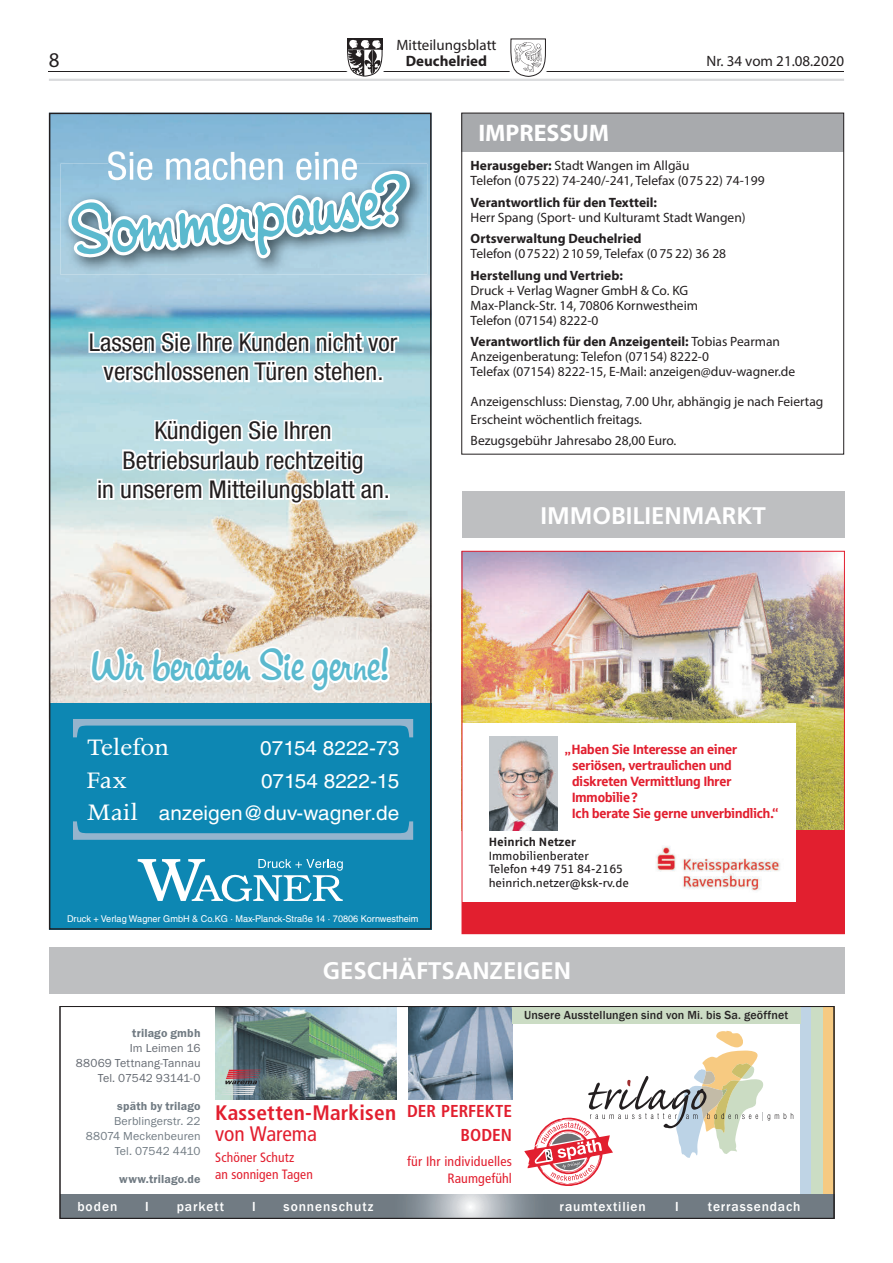
<style>
.page{position:relative;width:893px;height:1263px;background:#fff}
.page>*{position:absolute;margin:0;border:0;box-sizing:border-box;transform-origin:0 0}
.t1{font:73.8px "Montauk Pro";color:#5bb9ce;scale:1.04 1}
.t2{font:46.05px "Montauk Pro";color:#5bb9ce;scale:1.04 1}
.t3{font:condensed 39.3px "Helvetica Neue LT Std";color:#fff;scale:1.04 1}
.t4{font:26.85px "Apollo MT Std";color:#fff;scale:1.04 1}
.t5{font:condensed 24.45px/29.4px "Helvetica Neue LT Std";color:#231f20;text-align:center;scale:1.04 1}
.t6{font:700 24px "Frutiger LT Std";color:#fff}
.t7{font:700 24px "Myriad Pro";color:#fff}
.t8{font:700 condensed 21px "Frutiger";letter-spacing:.01em;color:#e21f2f}
.t9{font:condensed 21px "Frutiger";letter-spacing:-.005em;color:#e21f2f}
.t10{font:21px "Myriad Pro";color:#231f20}
.t11{font:19.95px/32.1px "Helvetica LT Std";color:#fff;text-align:right;scale:1.04 1}
.t12{font:700 condensed 17.25px/24px "Frutiger";color:#e21f2f;text-align:right}
.t13{font:15px "Myriad Pro";color:#231f20}
.t14{font:700 15px "Myriad Pro";color:#231f20}
.t15{font:13.5px/15px "Myriad Pro";color:#231f20}
.t16{font:13.5px/15.8px "Sparkasse Head";color:#e21f2f}
.t17{font:700 13.5px "Myriad Pro";color:#231f20}
.t18{font:condensed 13.5px/16.5px "Frutiger";letter-spacing:.01em;color:#e21f2f;text-align:right}
.t19{font:500 13.5px "Franklin Gothic";letter-spacing:.065em;color:#fff}
.t20{font:12px/13.5px "Sparkasse Rg";color:#231f20}
.t21{font:12px/15px "Franklin Gothic URW Boo";letter-spacing:.005em;color:#646971;text-align:right}
.t22{font:12px/15px "Franklin Gothic URW Boo";letter-spacing:.01em;color:#717b83;text-align:right}
.t23{font:500 12px "Franklin Gothic";letter-spacing:.015em;color:#272425}
.t24{font:12px "Franklin Gothic URW Dem";letter-spacing:.01em;color:#717b83}
.t25{font:700 12px "Sparkasse Rg";color:#231f20}
.t26{font:9.3px "Helvetica LT Std";color:#fff}
.s1{font-family:"Apollo MT Std";font-size:26.85px}
.s2{font-weight:700}
</style>
<div class="page">
<hr style="left:49px;top:71px;width:795px;height:1px;background:#231f20">
<svg style="left:347px;top:38px;width:36px;height:39px"></svg>
<svg style="left:510px;top:38px;width:36px;height:39px"></svg>
<img style="left:513px;top:40px;width:30px;height:33px">
<hr style="left:49px;top:79px;width:795px;height:2px;background:#dadbdd">
<img style="left:464px;top:553px;width:379px;height:277px">
<div style="left:462px;top:830px;width:383px;height:104px;background:#e21f2f"></div>
<div style="left:462px;top:723px;width:333px;height:179px;background:#fff"></div>
<div style="left:462px;top:551px;width:383px;height:383px;border:1px solid #e21f2f"></div>
<img style="left:656px;top:846px;width:124px;height:45px">
<img style="left:490px;top:736px;width:68px;height:94px">
<svg style="left:524px;top:1031px;width:269px;height:155px"></svg>
<img style="left:215px;top:1008px;width:181px;height:92px">
<svg style="left:221px;top:1070px;width:40px;height:25px"></svg>
<img style="left:408px;top:1008px;width:104px;height:92px">
<svg style="left:395px;top:1194px;width:152px;height:23px;background:#a3abb1"></svg>
<div style="left:60px;top:1194px;width:335px;height:25px;background:#717b83"></div>
<div style="left:800px;top:1006px;width:12px;height:188px;background:#bfd4e5"></div>
<div style="left:812px;top:1006px;width:11px;height:188px;background:#cbddc4"></div>
<div style="left:823px;top:1006px;width:11px;height:188px;background:#f6ca82"></div>
<div style="left:547px;top:1194px;width:287px;height:25px;background:#717b83"></div>
<div style="left:512px;top:1007px;width:288px;height:17px;background:#cbdcc4"></div>
<div style="left:60px;top:1006px;width:774px;height:213px;border:1px solid #231f20"></div>
<div style="left:49px;top:946px;width:796px;height:47px;background:#bebfc1"></div>
<div style="left:462px;top:492px;width:383px;height:46px;background:#bebfc1"></div>
<svg style="left:461px;top:112px;width:383px;height:343px"></svg>
<img style="left:51px;top:115px;width:379px;height:588px">
<div style="left:49px;top:703px;width:383px;height:227px;background:#0d87b3"></div>
<svg style="left:73px;top:821px;width:340px;height:19px"></svg>
<svg style="left:138px;top:859px;width:205px;height:42px"></svg>
<img style="left:60px;top:164px;width:367px;height:111px">
<svg style="left:64px;top:115px;width:351px;height:407px"></svg>
<svg style="left:73px;top:562px;width:340px;height:176px"></svg>
<p class="t13" style="left:396px;top:35px;width:102px">Mitteilungsblatt</p>
<h3 class="t10" style="left:49px;top:47px;width:12px">8</h3>
<p class="t14" style="left:406px;top:51px;width:83px">Deuchelried</p>
<p class="t13" style="left:706px;top:52px;width:139px">Nr. 34 vom 21.08.2020</p>
<h3 class="t3" style="left:107px;top:143px;width:243px">Sie machen eine</h3>
<h1 class="t1" style="left:66px;top:188px;width:330px;rotate:-6deg">Som merpause?</h1>
<h3 class="t5" style="left:89px;top:328px;width:298px">Lassen Sie Ihre Kunden nicht vor verschlossenen Türen stehen.</h3>
<h3 class="t5" style="left:97px;top:416px;width:283px">Kündigen Sie Ihren<br>Betriebsurlaub rechtzeitig<br>in unserem Mitteilungsblatt an.</h3>
<h2 class="t2" style="left:91px;top:637px;width:289px">Wir beraten Sie gerne!</h2>
<h3 class="t4" style="left:87px;top:733px;width:81px">Telefon</h3>
<h3 class="t11" style="left:260px;top:732px;width:135px">07154 8222-73</h3>
<h3 class="t4" style="left:87px;top:765px;width:40px">Fax</h3>
<h3 class="t11" style="left:87px;top:764px;width:302px">07154 8222-15<br><span class="s1">Mail</span> anzeigen@duv-wagner.de</h3>
<p class="t26" style="left:67px;top:913px;width:353px">Druck + Verlag Wagner GmbH &amp; Co.KG · Max-Planck-Straße 14 · 70806 Kornwestheim</p>
<h3 class="t7" style="left:478px;top:117px;width:132px">IMPRESSUM</h3>
<p class="t15" style="left:471px;top:158px;width:295px"><span class="s2">Herausgeber:</span> Stadt Wangen im Allgäu<br>Telefon (07522) 74-240/-241, Telefax (075 22) 74-199</p>
<p class="t17" style="left:471px;top:193px;width:188px">Verantwortlich für den Textteil:</p>
<p class="t15" style="left:471px;top:209px;width:277px">Herr Spang (Sport- und Kulturamt Stadt Wangen)</p>
<p class="t17" style="left:471px;top:230px;width:173px">Ortsverwaltung Deuchelried</p>
<p class="t15" style="left:471px;top:246px;width:257px">Telefon (07522) 210 59, Telefax (0 75 22) 36 28</p>
<p class="t17" style="left:471px;top:266px;width:154px">Herstellung und Vertrieb:</p>
<p class="t15" style="left:471px;top:282px;width:229px">Druck + Verlag Wagner GmbH &amp; Co. KG<br>Max-Planck-Str. 14, 70806 Kornwestheim<br>Telefon (07154) 8222-0</p>
<p class="t15" style="left:471px;top:334px;width:326px"><span class="s2">Verantwortlich für den Anzeigenteil:</span> Tobias Pearman<br>Anzeigenberatung: Telefon (07154) 8222-0<br>Telefax (07154) 8222-15, E-Mail: anzeigen@duv-wagner.de</p>
<p class="t15" style="left:471px;top:392px;width:354px;line-height:18px">Anzeigenschluss: Dienstag, 7.00 Uhr, abhängig je nach Feiertag<br>Erscheint wöchentlich freitags.</p>
<p class="t15" style="left:471px;top:433px;width:207px">Bezugsgebühr Jahresabo 28,00 Euro.</p>
<h3 class="t6" style="left:541px;top:502px;width:227px">IMMOBILIENMARKT</h3>
<p class="t16" style="left:572px;top:743px;width:208px;text-indent:-7px">„Haben Sie Interesse an einer seriösen, vertraulichen und diskreten Vermittlung Ihrer<br>Immobilie?<br>Ich berate Sie gerne unverbindlich.“</p>
<p class="t25" style="left:489px;top:835px;width:89px">Heinrich Netzer</p>
<p class="t20" style="left:489px;top:850px;width:142px">Immobilienberater<br>Telefon +49 751 84-2165 heinrich.netzer@ksk-rv.de</p>
<h3 class="t6" style="left:323px;top:957px;width:250px">GESCHÄFTSANZEIGEN</h3>
<p class="t24" style="left:132px;top:1026px;width:70px">trilago gmbh</p>
<p class="t21" style="left:76px;top:1041px;width:126px">Im Leimen 16<br>88069 Tettnang-Tannau<br>Tel. 07542 93141-0</p>
<p class="t24" style="left:117px;top:1099px;width:85px">späth by trilago</p>
<p class="t22" style="left:86px;top:1113px;width:116px">Berblingerstr. 22<br>88074 Meckenbeuren<br>Tel. 07542 4410</p>
<p class="t24" style="left:119px;top:1171px;width:83px">www.trilago.de</p>
<p class="t23" style="left:524px;top:1010px;width:266px">Unsere Ausstellungen sind von Mi. bis Sa. geöffnet</p>
<h3 class="t8" style="left:215px;top:1101px;width:182px">Kassetten-Markisen</h3>
<h3 class="t9" style="left:215px;top:1122px;width:103px">von Warema</h3>
<p class="t18" style="left:215px;top:1149px;width:99px;text-align:left">Schöner Schutz<br>an sonnigen Tagen</p>
<p class="t12" style="left:407px;top:1099px;width:107px">DER PERFEKTE<br>BODEN</p>
<p class="t18" style="left:407px;top:1153px;width:107px">für Ihr individuelles<br>Raumgefühl</p>
<p class="t19" style="left:77px;top:1200px;width:41px">boden</p>
<p class="t19" style="left:145px;top:1200px;width:5px">I</p>
<p class="t19" style="left:177px;top:1200px;width:49px">parkett</p>
<p class="t19" style="left:252px;top:1200px;width:5px">I</p>
<p class="t19" style="left:284px;top:1200px;width:91px">sonnenschutz</p>
<p class="t19" style="left:560px;top:1200px;width:88px">raumtextilien</p>
<p class="t19" style="left:675px;top:1200px;width:5px">I</p>
<p class="t19" style="left:708px;top:1200px;width:94px">terrassendach</p>
</div>
